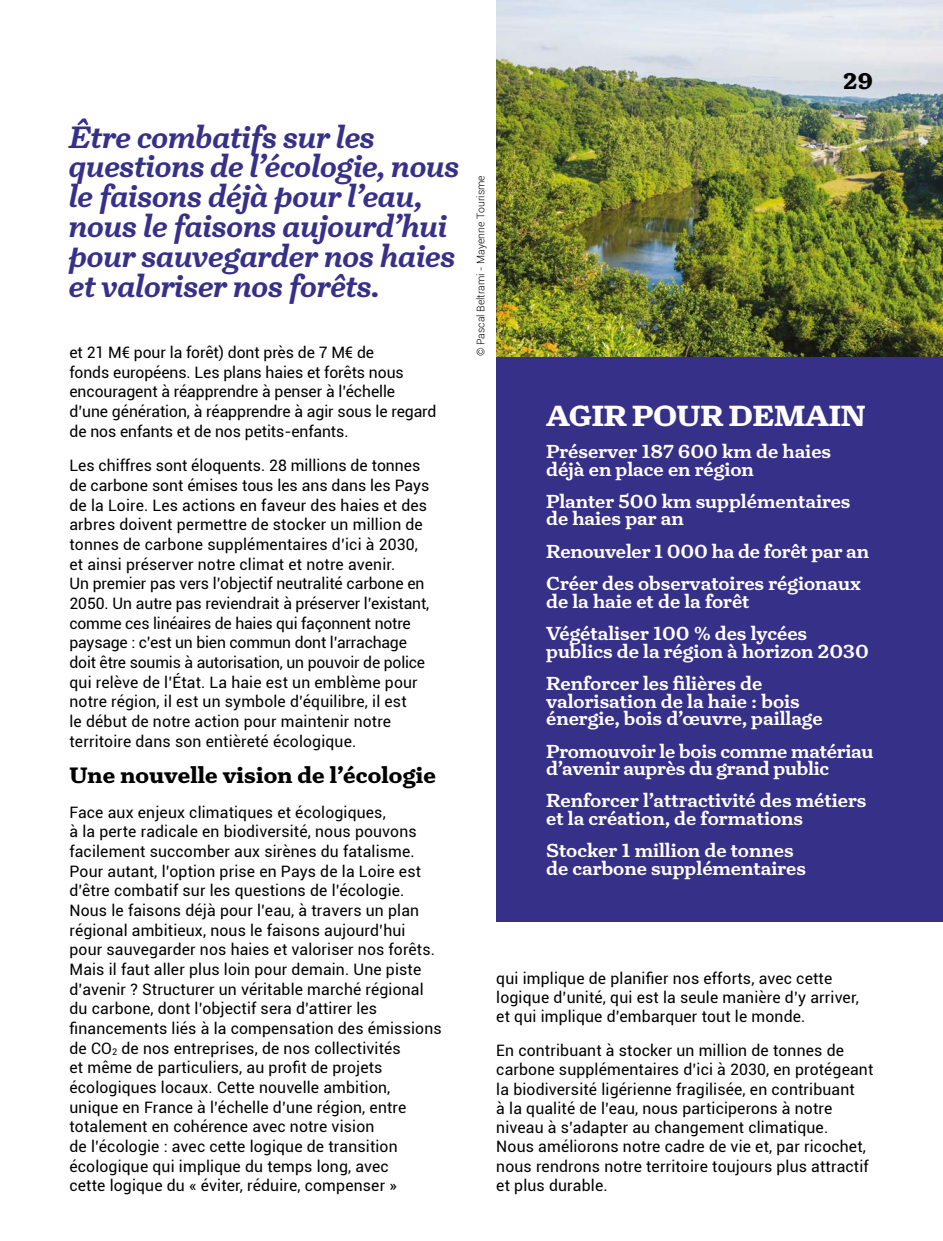
<style>
.page{position:relative;width:943px;height:1241px;background:#fff}
.page>*{position:absolute;margin:0;border:0;box-sizing:border-box;transform-origin:0 0}
.t1{font:italic 500 31.5px/29.8px "Turnip";letter-spacing:-.01em;color:#373089}
.t2{font:700 29.75px "Turnip";letter-spacing:-.01em;color:#fff}
.t3{font:700 22.75px "Turnip";letter-spacing:.01em;color:#000}
.t4{font:700 21px "Turnip RE";color:#000}
.t5{font:500 19.25px/17.5px "Turnip";color:#fff}
.t6{font:15.75px/19.6px "Roboto";letter-spacing:.01em;color:#000}
.t7{font:300 10.5px "Roboto";color:#000}
</style>
<div class="page">
<div style="left:496px;top:356px;width:447px;height:565px;background:#373089"></div>
<img style="left:496px;top:0;width:447px;height:356px">
<h1 class="t1" style="left:69px;top:122px;width:392px">Être combatifs sur les questions de l’écologie, nous le faisons déjà pour l’eau, nous le faisons aujourd’hui pour sauvegarder nos haies et valoriser nos forêts.</h1>
<p class="t6" style="left:69px;top:342px;width:368px">et 21 M€ pour la forêt) dont près de 7 M€ de<br>fonds européens. Les plans haies et forêts nous encouragent à réapprendre à penser à l’échelle d’une génération, à réapprendre à agir sous le regard de nos enfants et de nos petits-enfants.</p>
<p class="t6" style="left:69px;top:455px;width:361px">Les chiffres sont éloquents. 28 millions de tonnes de carbone sont émises tous les ans dans les Pays de la Loire. Les actions en faveur des haies et des arbres doivent permettre de stocker un million de tonnes de carbone supplémentaires d’ici à 2030, et ainsi préserver notre climat et notre avenir.<br>Un premier pas vers l’objectif neutralité carbone en 2050. Un autre pas reviendrait à préserver l’existant, comme ces linéaires de haies qui façonnent notre paysage : c’est un bien commun dont l’arrachage doit être soumis à autorisation, un pouvoir de police qui relève de l’État. La haie est un emblème pour notre région, il est un symbole d’équilibre, il est<br>le début de notre action pour maintenir notre territoire dans son entièreté écologique.</p>
<h3 class="t3" style="left:69px;top:760px;width:368px">Une nouvelle vision de l’écologie</h3>
<p class="t6" style="left:69px;top:801px;width:374px">Face aux enjeux climatiques et écologiques,<br>à la perte radicale en biodiversité, nous pouvons facilement succomber aux sirènes du fatalisme.<br>Pour autant, l’option prise en Pays de la Loire est d’être combatif sur les questions de l’écologie.<br>Nous le faisons déjà pour l’eau, à travers un plan régional ambitieux, nous le faisons aujourd’hui pour sauvegarder nos haies et valoriser nos forêts.<br>Mais il faut aller plus loin pour demain. Une piste d’avenir ? Structurer un véritable marché régional du carbone, dont l’objectif sera d’attirer les financements liés à la compensation des émissions de CO<sub>2</sub> de nos entreprises, de nos collectivités<br>et même de particuliers, au profit de projets écologiques locaux. Cette nouvelle ambition, unique en France à l’échelle d’une région, entre totalement en cohérence avec notre vision<br>de l’écologie : avec cette logique de transition écologique qui implique du temps long, avec<br>cette logique du « éviter, réduire, compenser »</p>
<p class="t7" style="left:473px;top:356px;width:182px;rotate:-90deg">© Pascal Beltrami - Mayenne Tourisme</p>
<h3 class="t4" style="left:843px;top:66px;width:32px">29</h3>
<h2 class="t2" style="left:546px;top:396px;width:321px">AGIR POUR DEMAIN</h2>
<p class="t5" style="left:546px;top:442px;width:286px">Préserver 187 600 km de haies déjà en place en région</p>
<p class="t5" style="left:546px;top:492px;width:306px">Planter 500 km supplémentaires de haies par an</p>
<p class="t5" style="left:546px;top:535px;width:324px;line-height:32.4px">Renouveler 1 000 ha de forêt par an<br>Créer des observatoires régionaux</p>
<p class="t5" style="left:546px;top:585px;width:262px;line-height:32.4px">de la haie et de la forêt<br>Végétaliser 100 % des lycées</p>
<p class="t5" style="left:546px;top:634px;width:324px;line-height:32.4px">publics de la région à horizon 2030<br>Renforcer les filières de</p>
<p class="t5" style="left:546px;top:692px;width:278px">valorisation de la haie : bois énergie, bois d’œuvre, paillage</p>
<p class="t5" style="left:546px;top:742px;width:329px">Promouvoir le bois comme matériau d’avenir auprès du grand public</p>
<p class="t5" style="left:546px;top:791px;width:322px">Renforcer l’attractivité des métiers et la création, de formations</p>
<p class="t5" style="left:546px;top:841px;width:261px">Stocker 1 million de tonnes de carbone supplémentaires</p>
<p class="t6" style="left:496px;top:967px;width:364px">qui implique de planifier nos efforts, avec cette logique d’unité, qui est la seule manière d’y arriver, et qui implique d’embarquer tout le monde.</p>
<p class="t6" style="left:496px;top:1040px;width:378px">En contribuant à stocker un million de tonnes de carbone supplémentaires d’ici à 2030, en protégeant la biodiversité ligérienne fragilisée, en contribuant<br>à la qualité de l’eau, nous participerons à notre niveau à s’adapter au changement climatique.<br>Nous améliorons notre cadre de vie et, par ricochet, nous rendrons notre territoire toujours plus attractif et plus durable.</p>
</div>
